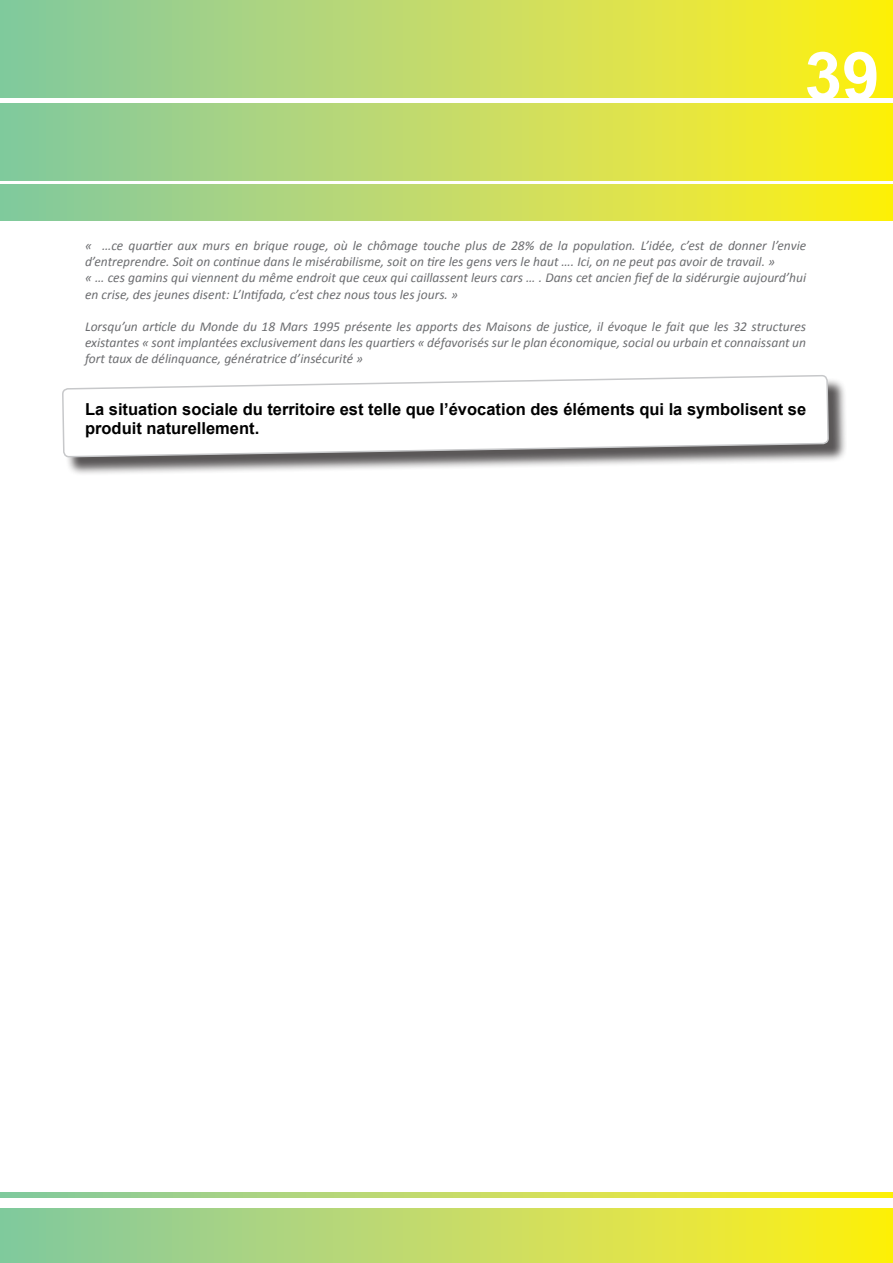
<style>
.page{position:relative;width:893px;height:1263px;background:#fff}
.page>*{position:absolute;margin:0;border:0;box-sizing:border-box;transform-origin:0 0}
.t1{font:700 67.5px "Arial";color:#fff}
.t2{font:700 16.5px/19.8px "Arial";color:#000}
.t3{font:italic 13.5px/16.2px "Calibri";color:#6c6d70}
</style>
<div class="page">
<svg style="left:0;top:0;width:893px;height:221px;background:#c0da66"></svg>
<hr style="left:0;top:98px;width:893px;height:4px;background:#fff">
<hr style="left:0;top:181px;width:893px;height:3px;background:#fff">
<svg style="left:0;top:1209px;width:893px;height:54px;background:#c3db61"></svg>
<svg style="left:0;top:1192px;width:893px;height:5px;background:#c3db62"></svg>
<div style="left:64px;top:377px;width:783px;height:98px;background:#231f20;opacity:.75"></div>
<svg style="left:62px;top:376px;width:766px;height:99px"></svg>
<h1 class="t1" style="left:804px;top:32px;width:77px">39</h1>
<p class="t3" style="left:85px;top:237px;width:723px">« …ce quartier aux murs en brique rouge, où le chômage touche plus de 28% de la population. L’idée, c’est de donner l’envie d’entreprendre. Soit on continue dans le misérabilisme, soit on tire les gens vers le haut …. Ici, on ne peut pas avoir de travail. »<br>« … ces gamins qui viennent du même endroit que ceux qui caillassent leurs cars … . Dans cet ancien fief de la sidérurgie aujourd’hui en crise, des jeunes disent: L’Intifada, c’est chez nous tous les jours. »</p>
<p class="t3" style="left:85px;top:318px;width:723px;text-align:justify">Lorsqu’un article du Monde du 18 Mars 1995 présente les apports des Maisons de justice, il évoque le fait que les 32 structures existantes « sont implantées exclusivement dans les quartiers « défavorisés sur le plan économique, social ou urbain et connaissant un fort taux de délinquance, génératrice d’insécurité »</p>
<p class="t2" style="left:85px;top:399px;width:723px">La situation sociale du territoire est telle que l’évocation des éléments qui la symbolisent se produit naturellement.</p>
</div>
